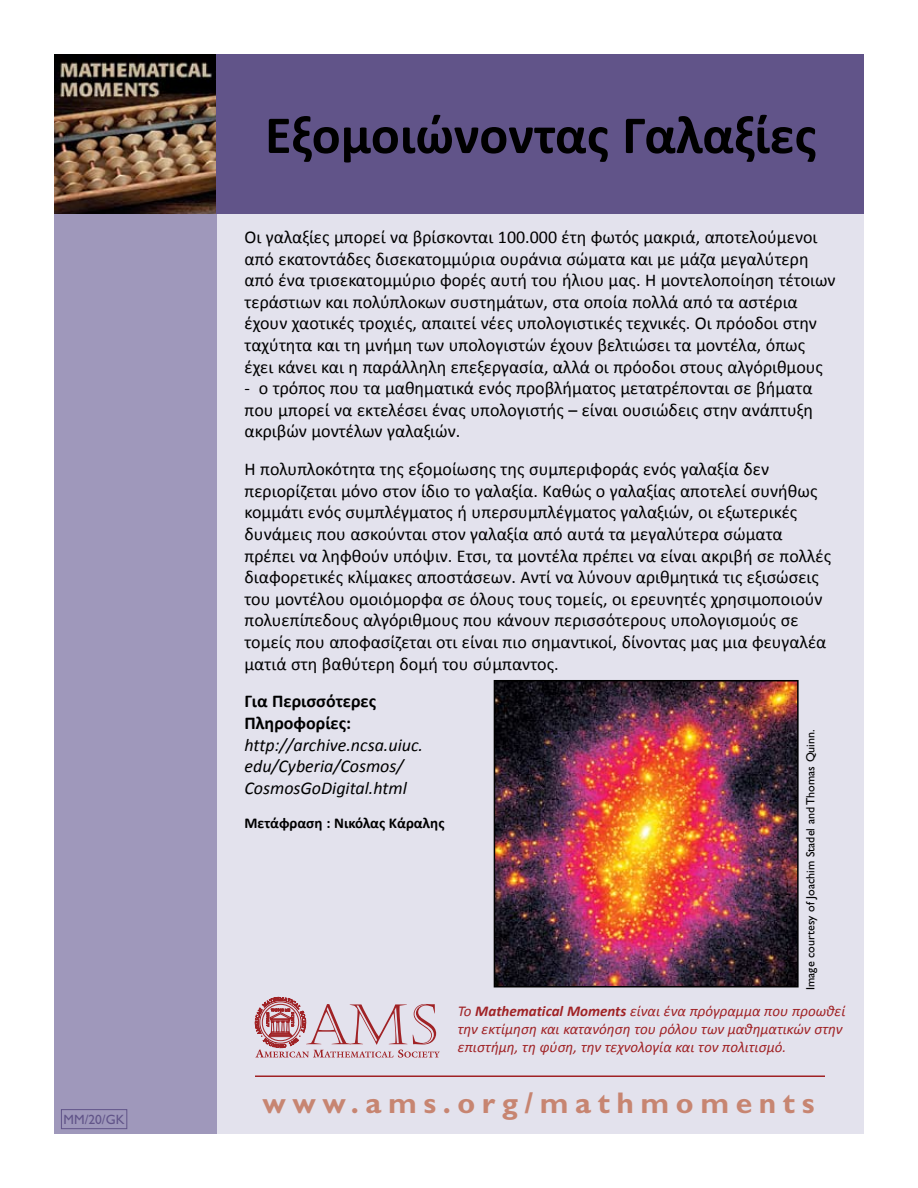
<style>
.page{position:relative;width:918px;height:1188px;background:#fff}
.page>*{position:absolute;margin:0;border:0;box-sizing:border-box;transform-origin:0 0}
.t1{font:700 54px "Calibri";color:#000}
.t2{font:700 30px "Gill Sans";letter-spacing:.22em;color:#c78571}
.t3{font:18px/21.6px "Calibri";color:#000}
.t4{font:italic 18px/21.6px "Calibri";color:#000}
.t5{font:700 18px/21.6px "Calibri";color:#000}
.t6{font:italic 15px/18px "Calibri";color:#a02225}
.t7{font:700 15px "Calibri";color:#000}
.t8{font:13.5px "Gill Sans";color:#615489}
.t9{font:12px "Gill Sans";color:#000}
.s1{font-weight:700}
</style>
<div class="page">
<div style="left:54px;top:54px;width:810px;height:1080px;background:#e3e2ed"></div>
<div style="left:54px;top:54px;width:162px;height:1080px;background:#9f98bb"></div>
<div style="left:216px;top:54px;width:648px;height:160px;background:#615489"></div>
<img style="left:54px;top:54px;width:162px;height:160px">
<svg style="left:255px;top:997px;width:185px;height:61px"></svg>
<hr style="left:255px;top:1076px;width:570px;height:1px;background:#a02225">
<div style="left:61px;top:1109px;width:66px;height:20px;border:1px solid #615489"></div>
<img style="left:497px;top:683px;width:299px;height:301px">
<div style="left:494px;top:680px;width:305px;height:307px;border:2px solid #000"></div>
<p class="t8" style="left:64px;top:1112px;width:63px">MM/20/GK</p>
<h1 class="t1" style="left:265px;top:102px;width:553px">Εξομοιώνοντας Γαλαξίες</h1>
<p class="t3" style="left:244px;top:225px;width:593px">Οι γαλαξίες μπορεί να βρίσκονται 100.000 έτη φωτός μακριά, αποτελούμενοι από εκατοντάδες δισεκατομμύρια ουράνια σώματα και με μάζα μεγαλύτερη από ένα τρισεκατομμύριο φορές αυτή του ήλιου μας. Η μοντελοποίηση τέτοιων τεράστιων και πολύπλοκων συστημάτων, στα οποία πολλά από τα αστέρια έχουν χαοτικές τροχιές, απαιτεί νέες υπολογιστικές τεχνικές. Οι πρόοδοι στην ταχύτητα και τη μνήμη των υπολογιστών έχουν βελτιώσει τα μοντέλα, όπως έχει κάνει και η παράλληλη επεξεργασία, αλλά οι πρόοδοι στους αλγόριθμους</p>
<p class="t3" style="left:244px;top:377px;width:570px;text-align:justify">- ο τρόπος που τα μαθηματικά ενός προβλήματος μετατρέπονται σε βήματα που μπορεί να εκτελέσει ένας υπολογιστής – είναι ουσιώδεις στην ανάπτυξη ακριβών μοντέλων γαλαξιών.</p>
<p class="t3" style="left:244px;top:458px;width:588px">Η πολυπλοκότητα της εξομοίωσης της συμπεριφοράς ενός γαλαξία δεν περιορίζεται μόνο στον ίδιο το γαλαξία. Καθώς ο γαλαξίας αποτελεί συνήθως κομμάτι ενός συμπλέγματος ή υπερσυμπλέγματος γαλαξιών, οι εξωτερικές δυνάμεις που ασκούνται στον γαλαξία από αυτά τα μεγαλύτερα σώματα πρέπει να ληφθούν υπόψιν. Έτσι, τα μοντέλα πρέπει να είναι ακριβή σε πολλές διαφορετικές κλίμακες αποστάσεων. Αντί να λύνουν αριθμητικά τις εξισώσεις του μοντέλου ομοιόμορφα σε όλους τους τομείς, οι ερευνητές χρησιμοποιούν πολυεπίπεδους αλγόριθμους που κάνουν περισσότερους υπολογισμούς σε τομείς που αποφασίζεται οτι είναι πιο σημαντικοί, δίνοντας μας μια φευγαλέα ματιά στη βαθύτερη δομή του σύμπαντος.</p>
<p class="t5" style="left:244px;top:690px;width:133px">Για Περισσότερες<br>Πληροφορίες:</p>
<p class="t4" style="left:244px;top:733px;width:180px">http://archive.ncsa.uiuc. edu/Cyberia/Cosmos/<br>CosmosGoDigital.html</p>
<p class="t7" style="left:244px;top:814px;width:201px">Μετάφραση : Νικόλας Κάραλης</p>
<p class="t9" style="left:804px;top:990px;width:262px;rotate:-90deg">Image courtesy of Joachim Stadel and Thomas Quinn.</p>
<p class="t6" style="left:458px;top:1001px;width:389px">To <span class="s1">Mathematical Moments</span> είναι ένα πρόγραμμα που προωθεί την εκτίμηση και κατανόηση του ρόλου των μαθηματικών στην επιστήμη, τη φύση, την τεχνολογία και τον πολιτισμό.</p>
<h2 class="t2" style="left:262px;top:1085px;width:554px">www.ams.org/mathmoments</h2>
</div>
